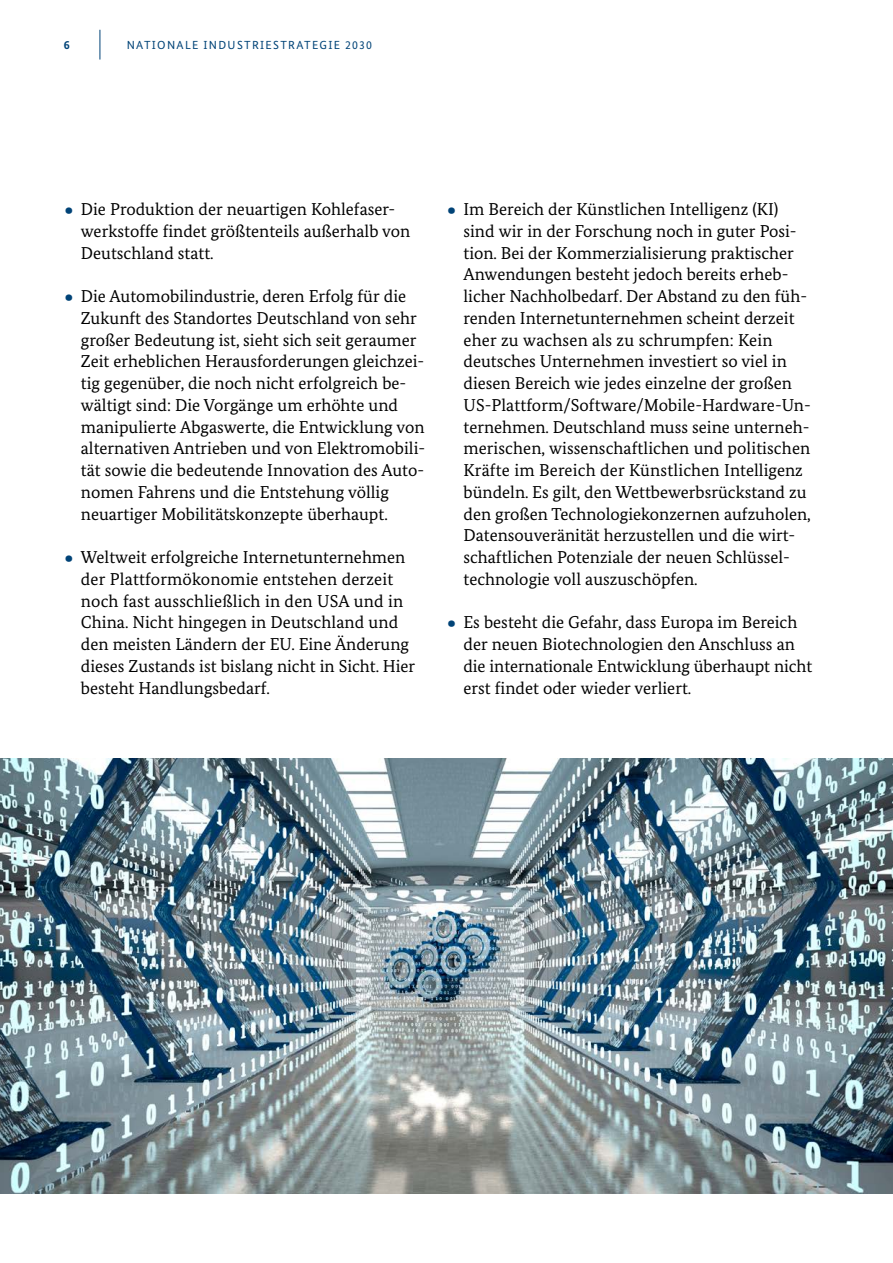
<style>
.page{position:relative;width:893px;height:1263px;background:#fff}
.page>*{position:absolute;margin:0;border:0;box-sizing:border-box;transform-origin:0 0}
.t1{font:17.25px/21.8px "Bundes Serif";color:#000}
.t2{font:700 12px "Bundes Sans";color:#004377}
.t3{font:11.7px "Bundes Sans";letter-spacing:.11em;color:#004377}
.s1{font-size:31.5px;color:#004377}
</style>
<div class="page">
<hr style="left:100px;top:30px;width:1px;height:30px;background:#004377">
<img style="left:0;top:759px;width:893px;height:435px">
<p class="t2" style="left:64px;top:37px;width:7px">6</p>
<p class="t3" style="left:127px;top:38px;width:247px">NATIONALE INDUSTRIESTRATEGIE 2030</p>
<p class="t1" style="left:81px;top:198px;width:331px;text-indent:-17px"><span class="s1">•</span> Die Produktion der neuartigen Kohlefaser&shy;werkstoffe findet größtenteils außerhalb von<br>Deutschland statt.</p>
<p class="t1" style="left:81px;top:285px;width:346px;text-indent:-17px"><span class="s1">•</span> Die Automobilindustrie, deren Erfolg für die Zukunft des Standortes Deutschland von sehr großer Bedeutung ist, sieht sich seit geraumer Zeit erheblichen Herausforderungen gleichzei&shy;tig gegenüber, die noch nicht erfolgreich be&shy;wältigt sind: Die Vorgänge um erhöhte und manipulierte Abgaswerte, die Entwicklung von alternativen Antrieben und von Elektromobili&shy;tät sowie die bedeutende Innovation des Auto&shy;nomen Fahrens und die Entstehung völlig neuartiger Mobilitätskonzepte überhaupt.</p>
<p class="t1" style="left:81px;top:546px;width:336px;text-indent:-17px"><span class="s1">•</span> Weltweit erfolgreiche Internetunternehmen der Plattformökonomie entstehen derzeit noch fast ausschließlich in den USA und in China. Nicht hingegen in Deutschland und den meisten Ländern der EU. Eine Änderung dieses Zustands ist bislang nicht in Sicht. Hier besteht Handlungsbedarf.</p>
<p class="t1" style="left:463px;top:198px;width:349px;text-indent:-17px"><span class="s1">•</span> Im Bereich der Künstlichen Intelligenz (KI) sind wir in der Forschung noch in guter Posi&shy;tion. Bei der Kommerzialisierung praktischer Anwendungen besteht jedoch bereits erheb&shy;licher Nachholbedarf. Der Abstand zu den füh&shy;renden Internetunternehmen scheint derzeit eher zu wachsen als zu schrumpfen: Kein deutsches Unternehmen investiert so viel in diesen Bereich wie jedes einzelne der großen US-Plattform/Software/Mobile-Hardware-Un&shy;ternehmen. Deutschland muss seine unterneh&shy;merischen, wissenschaftlichen und politischen Kräfte im Bereich der Künstlichen Intelligenz bündeln. Es gilt, den Wettbewerbsrückstand zu den großen Technologiekonzernen aufzuholen, Datensouveränität herzustellen und die wirt&shy;schaftlichen Potenziale der neuen Schlüssel&shy;technologie voll auszuschöpfen.</p>
<p class="t1" style="left:463px;top:611px;width:350px;text-indent:-17px"><span class="s1">•</span> Es besteht die Gefahr, dass Europa im Bereich der neuen Biotechnologien den Anschluss an die internationale Entwicklung überhaupt nicht erst findet oder wieder verliert.</p>
</div>
